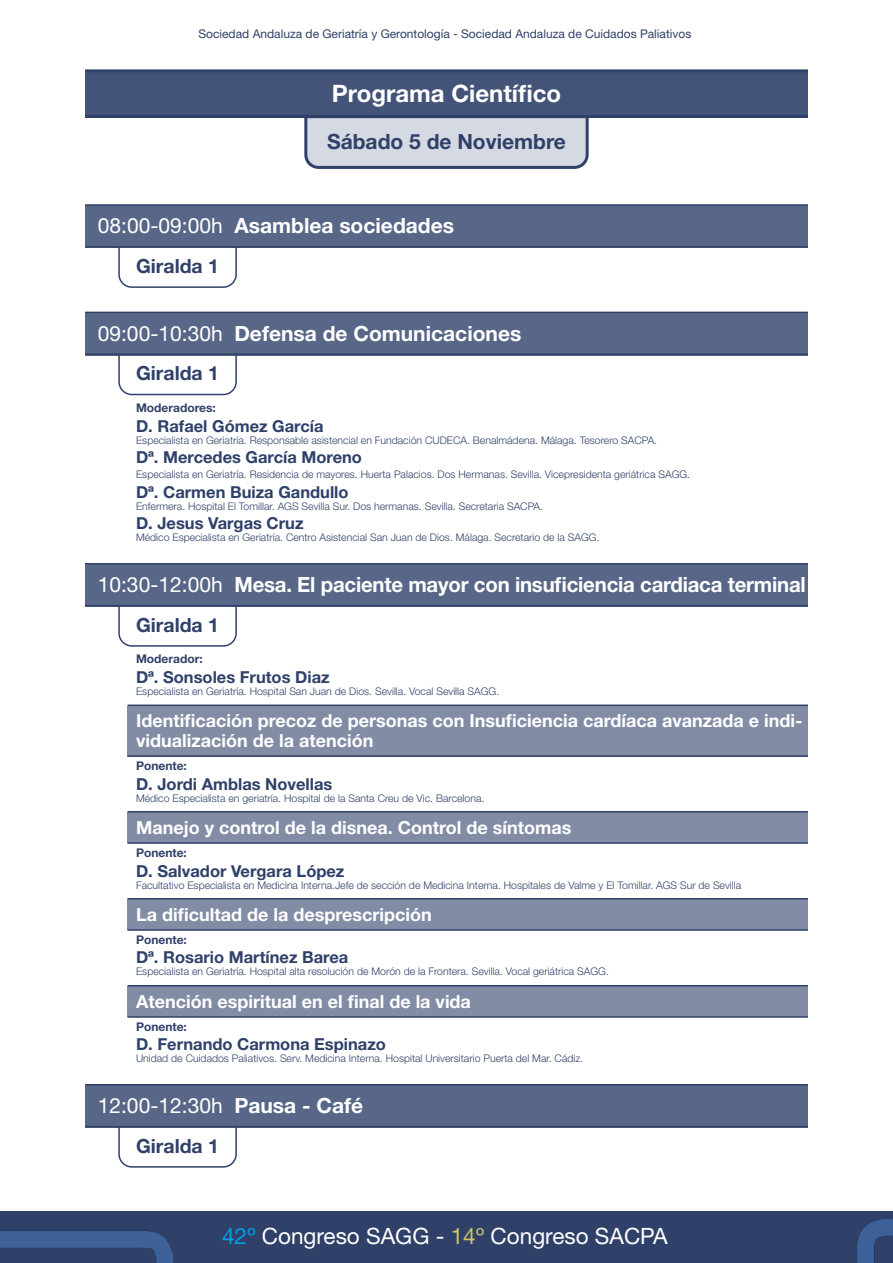
<style>
.page{position:relative;width:893px;height:1263px;background:#fff}
.page>*{position:absolute;margin:0;border:0;box-sizing:border-box;transform-origin:0 0}
.t1{font:700 24px "Helvetica Neue LT Std";color:#fff}
.t2{font:22.5px "Helvetica Neue";color:#fff}
.t3{font:700 21px "Helvetica Neue LT Std";letter-spacing:-.01em;color:#fff}
.t4{font:21px "Helvetica Neue LT Std";color:#fff}
.t5{font:700 21px "Helvetica Neue LT Std";color:#2f4069}
.t6{font:700 19.5px "Helvetica Neue LT Std";color:#2f4069}
.t7{font:700 18px/19.5px "Helvetica Neue LT Std";color:#fff}
.t8{font:700 16.5px "Helvetica Neue LT Std";color:#2f4069}
.t9{font:12px "Helvetica Neue";color:#2f4069}
.t10{font:700 12px "Helvetica Neue LT Std";color:#2f4069}
.t11{font:300 10.5px "Helvetica Neue";color:#2f4069}
.s1{font-weight:400}
.s2{font-weight:700}
.s3{color:#009fe3}
.s4{color:#d0c762}
</style>
<div class="page">
<div style="left:0;top:1212px;width:893px;height:51px;background:#2f4069"></div>
<img style="left:0;top:1230px;width:173px;height:33px">
<img style="left:857px;top:1219px;width:36px;height:44px">
<div style="left:85px;top:72px;width:723px;height:46px;background:#445378"></div>
<hr style="left:85px;top:69px;width:723px;height:3px;background:#2f4069">
<hr style="left:85px;top:115px;width:723px;height:3px;background:#2f4069">
<svg style="left:304px;top:118px;width:285px;height:51px"></svg>
<div style="left:85px;top:206px;width:723px;height:42px;background:#586687"></div>
<hr style="left:85px;top:204px;width:723px;height:2px;background:#2f4069">
<hr style="left:85px;top:246px;width:723px;height:2px;background:#2f4069">
<svg style="left:118px;top:247px;width:120px;height:41px"></svg>
<div style="left:85px;top:313px;width:723px;height:42px;background:#586687"></div>
<hr style="left:85px;top:312px;width:723px;height:1px;background:#2f4069">
<hr style="left:85px;top:353px;width:723px;height:2px;background:#2f4069">
<svg style="left:118px;top:353px;width:120px;height:43px"></svg>
<div style="left:85px;top:564px;width:723px;height:43px;background:#586687"></div>
<hr style="left:85px;top:563px;width:723px;height:1px;background:#2f4069">
<hr style="left:85px;top:605px;width:723px;height:1px;background:#2f4069">
<svg style="left:118px;top:606px;width:120px;height:41px"></svg>
<div style="left:128px;top:706px;width:680px;height:50px;background:#828da5"></div>
<hr style="left:128px;top:704px;width:680px;height:2px;background:#2f4069">
<hr style="left:128px;top:755px;width:680px;height:2px;background:#2f4069">
<div style="left:128px;top:812px;width:680px;height:31px;background:#828da5"></div>
<hr style="left:128px;top:811px;width:680px;height:1px;background:#2f4069">
<hr style="left:128px;top:842px;width:680px;height:2px;background:#2f4069">
<div style="left:128px;top:899px;width:680px;height:31px;background:#828da5"></div>
<hr style="left:128px;top:898px;width:680px;height:1px;background:#2f4069">
<hr style="left:128px;top:929px;width:680px;height:2px;background:#2f4069">
<div style="left:128px;top:986px;width:680px;height:31px;background:#828da5"></div>
<hr style="left:128px;top:985px;width:680px;height:1px;background:#2f4069">
<hr style="left:128px;top:1016px;width:680px;height:2px;background:#2f4069">
<div style="left:85px;top:1085px;width:723px;height:43px;background:#586687"></div>
<hr style="left:85px;top:1084px;width:723px;height:1px;background:#2f4069">
<hr style="left:85px;top:1126px;width:723px;height:1px;background:#2f4069">
<svg style="left:118px;top:1127px;width:120px;height:41px"></svg>
<p class="t9" style="left:198px;top:26px;width:494px">Sociedad Andaluza de Geriatría y Gerontología - Sociedad Andaluza de Cuidados Paliativos</p>
<h1 class="t1" style="left:332px;top:79px;width:231px">Programa Científico</h1>
<h3 class="t5" style="left:327px;top:128px;width:240px">Sábado 5 de Noviembre</h3>
<h3 class="t3" style="left:98px;top:213px;width:358px"><span class="s1">08:00-09:00h</span> Asamblea sociedades</h3>
<h3 class="t6" style="left:136px;top:254px;width:85px">Giralda 1</h3>
<h3 class="t3" style="left:98px;top:320px;width:425px"><span class="s1">09:00-10:30h</span> Defensa de Comunicaciones</h3>
<h3 class="t6" style="left:136px;top:361px;width:85px">Giralda 1</h3>
<p class="t10" style="left:136px;top:400px;width:81px">Moderadores:</p>
<h3 class="t8" style="left:136px;top:416px;width:189px">D. Rafael Gómez García</h3>
<p class="t11" style="left:136px;top:433px;width:523px">Especialista en Geriatría. Responsable asistencial en Fundación CUDECA. Benalmádena. Málaga. Tesorero SACPA.</p>
<h3 class="t8" style="left:136px;top:447px;width:227px">Dª. Mercedes García Moreno</h3>
<p class="t11" style="left:136px;top:468px;width:556px">Especialista en Geriatría. Residencia de mayores. Huerta Palacios. Dos Hermanas. Sevilla. Vicepresidenta geriátrica SAGG.</p>
<h3 class="t8" style="left:136px;top:482px;width:214px">Dª. Carmen Buiza Gandullo</h3>
<p class="t11" style="left:136px;top:499px;width:408px">Enfermera. Hospital El Tomillar. AGS Sevilla Sur. Dos hermanas. Sevilla. Secretaria SACPA.</p>
<h3 class="t8" style="left:136px;top:513px;width:169px">D. Jesus Vargas Cruz</h3>
<p class="t11" style="left:136px;top:531px;width:465px">Médico Especialista en Geriatría. Centro Asistencial San Juan de Dios. Málaga. Secretario de la SAGG.</p>
<h3 class="t3" style="left:98px;top:572px;width:709px"><span class="s1">10:30-12:00h</span> Mesa. El paciente mayor con insuficiencia cardiaca terminal</h3>
<h3 class="t6" style="left:136px;top:613px;width:85px">Giralda 1</h3>
<p class="t10" style="left:136px;top:651px;width:68px">Moderador:</p>
<h3 class="t8" style="left:136px;top:667px;width:195px">Dª. Sonsoles Frutos Diaz</h3>
<p class="t11" style="left:136px;top:685px;width:365px">Especialista en Geriatría. Hospital San Juan de Dios. Sevilla. Vocal Sevilla SAGG.</p>
<h3 class="t7" style="left:136px;top:711px;width:668px">Identificación precoz de personas con Insuficiencia cardíaca avanzada e indi&shy;vidualización de la atención</h3>
<p class="t10" style="left:136px;top:758px;width:52px">Ponente:</p>
<h3 class="t8" style="left:136px;top:773px;width:198px">D. Jordi Amblas Novellas</h3>
<p class="t11" style="left:136px;top:791px;width:350px">Médico Especialista en geriatría. Hospital de la Santa Creu de Vic. Barcelona.</p>
<h3 class="t7" style="left:136px;top:817px;width:437px">Manejo y control de la disnea. Control de síntomas</h3>
<p class="t10" style="left:136px;top:845px;width:52px">Ponente:</p>
<h3 class="t8" style="left:136px;top:860px;width:210px">D. Salvador Vergara López</h3>
<p class="t11" style="left:136px;top:878px;width:607px">Facultativo Especialista en Medicina Interna.Jefe de sección de Medicina Interna. Hospitales de Valme y El Tomillar. AGS Sur de Sevilla</p>
<h3 class="t7" style="left:136px;top:904px;width:297px">La dificultad de la desprescripción</h3>
<p class="t10" style="left:136px;top:932px;width:52px">Ponente:</p>
<h3 class="t8" style="left:136px;top:947px;width:214px">Dª. Rosario Martínez Barea</h3>
<p class="t11" style="left:136px;top:965px;width:474px">Especialista en Geriatría. Hospital alta resolución de Morón de la Frontera. Sevilla. Vocal geriátrica SAGG.</p>
<h3 class="t7" style="left:136px;top:991px;width:336px">Atención espiritual en el final de la vida</h3>
<p class="t10" style="left:136px;top:1019px;width:52px">Ponente:</p>
<h3 class="t8" style="left:136px;top:1034px;width:251px">D. Fernando Carmona Espinazo</h3>
<p class="t11" style="left:136px;top:1052px;width:449px">Unidad de Cuidados Paliativos. Serv. Medicina Interna. Hospital Universitario Puerta del Mar. Cádiz.</p>
<h3 class="t4" style="left:98px;top:1093px;width:267px">12:00-12:30h <span class="s2">Pausa - Café</span></h3>
<h3 class="t6" style="left:136px;top:1134px;width:85px">Giralda 1</h3>
<h2 class="t2" style="left:222px;top:1223px;width:447px"><span class="s3">42º</span> Congreso SAGG - <span class="s4">14º</span> Congreso SACPA</h2>
</div>
